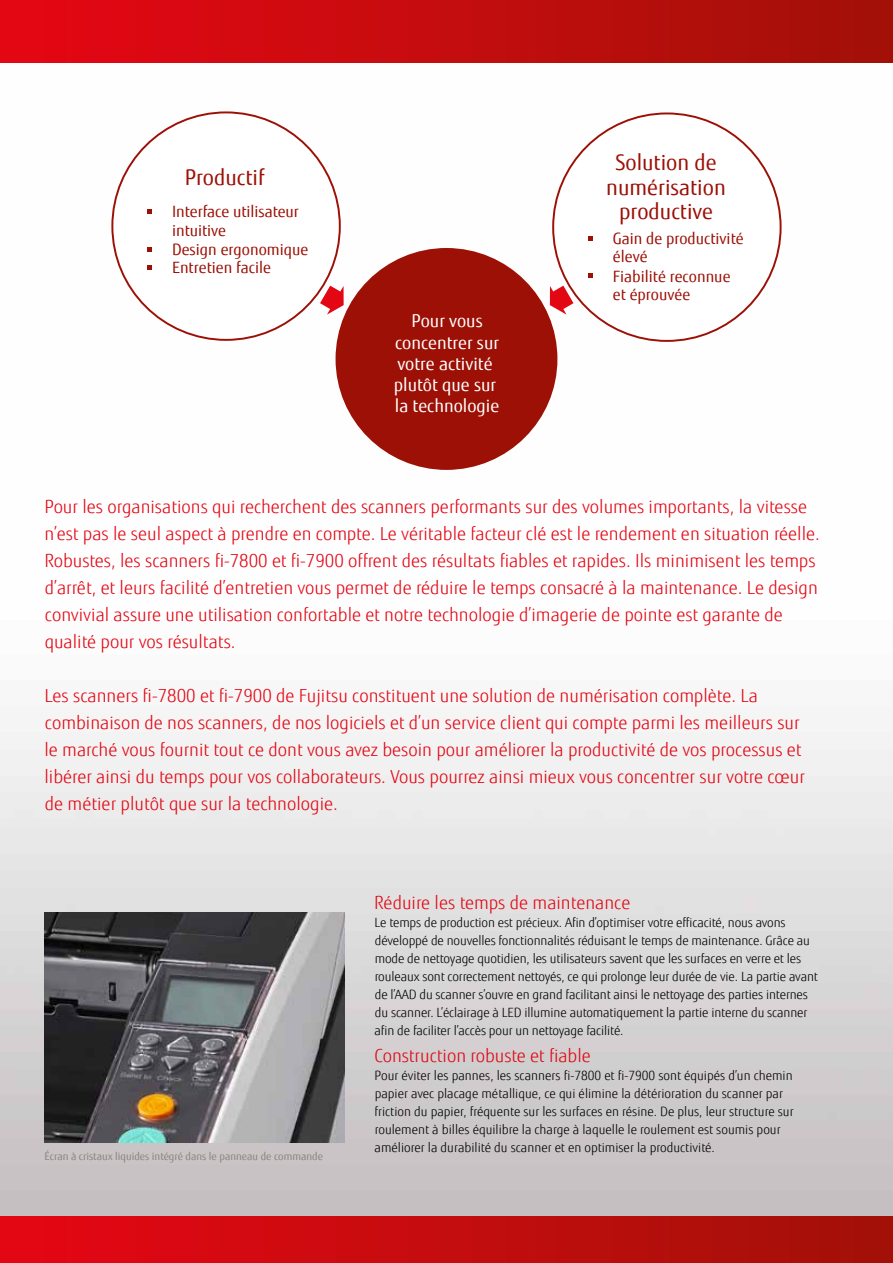
<style>
.page{position:relative;width:893px;height:1263px;background:#fff}
.page>*{position:absolute;margin:0;border:0;box-sizing:border-box;transform-origin:0 0}
.t1{font:21.45px/24.5px "Fujitsu Sans";color:#9c1006;text-align:center}
.t2{font:300 18px/27px "Fujitsu Sans";color:#e30613}
.t3{font:17.55px/21.1px "Fujitsu Sans";color:#fff;text-align:center}
.t4{font:15.6px/18.6px "Fujitsu Sans";color:#9c1006}
.t5{font:300 12.75px/18px "Fujitsu Sans";letter-spacing:-.01em;color:#000}
.t6{font:10.5px "Fujitsu Sans";color:#87867e}
</style>
<div class="page">
<img style="left:0;top:114px;width:893px;height:1102px">
<img style="left:45px;top:912px;width:300px;height:231px">
<div style="left:0;top:0;width:893px;height:63px;background:linear-gradient(to right,#e60714,#a21108)"></div>
<div style="left:0;top:1216px;width:893px;height:47px;background:linear-gradient(to right,#e60714,#a21108)"></div>
<div style="left:112px;top:112px;width:228px;height:228px;background:#fff;border-radius:50%"></div>
<svg style="left:147px;top:210px;width:5px;height:4px"></svg>
<svg style="left:147px;top:247px;width:5px;height:4px"></svg>
<svg style="left:147px;top:265px;width:5px;height:5px"></svg>
<div style="left:553px;top:113px;width:228px;height:228px;background:#fff;border-radius:50%"></div>
<svg style="left:588px;top:237px;width:4px;height:4px"></svg>
<svg style="left:588px;top:274px;width:4px;height:4px"></svg>
<div style="left:336px;top:248px;width:221px;height:222px;background:#9c1006;border-radius:50%"></div>
<svg style="left:550px;top:286px;width:23px;height:29px"></svg>
<svg style="left:320px;top:286px;width:24px;height:29px"></svg>
<p class="t1" style="left:185px;top:166px;width:81px">Productif</p>
<p class="t4" style="left:172px;top:203px;width:138px">Interface utilisateur intuitive<br>Design ergonomique<br>Entretien facile</p>
<p class="t3" style="left:394px;top:311px;width:107px">Pour vous concentrer sur votre activité plutôt que sur la technologie</p>
<p class="t1" style="left:606px;top:150px;width:121px">Solution de numérisation productive</p>
<p class="t4" style="left:613px;top:230px;width:132px;line-height:17.5px">Gain de productivité élevé</p>
<p class="t4" style="left:613px;top:267px;width:119px">Fiabilité reconnue et éprouvée</p>
<p class="t2" style="left:44px;top:493px;width:777px">Pour les organisations qui recherchent des scanners performants sur des volumes importants, la vitesse n’est pas le seul aspect à prendre en compte. Le véritable facteur clé est le rendement en situation réelle.<br>Robustes, les scanners fi-7800 et fi-7900 offrent des résultats fiables et rapides. Ils minimisent les temps d’arrêt, et leurs facilité d’entretien vous permet de réduire le temps consacré à la maintenance. Le design convivial assure une utilisation confortable et notre technologie d’imagerie de pointe est garante de qualité pour vos résultats.</p>
<p class="t2" style="left:44px;top:682px;width:762px">Les scanners fi-7800 et fi-7900 de Fujitsu constituent une solution de numérisation complète. La combinaison de nos scanners, de nos logiciels et d’un service client qui compte parmi les meilleurs sur le marché vous fournit tout ce dont vous avez besoin pour améliorer la productivité de vos processus et libérer ainsi du temps pour vos collaborateurs. Vous pourrez ainsi mieux vous concentrer sur votre cœur de métier plutôt que sur la technologie.</p>
<p class="t6" style="left:45px;top:1150px;width:280px">Écran à cristaux liquides intégré dans le panneau de commande</p>
<p class="t2" style="left:374px;top:889px;width:258px">Réduire les temps de maintenance</p>
<p class="t5" style="left:375px;top:913px;width:445px">Le temps de production est précieux. Afin d’optimiser votre efficacité, nous avons développé de nouvelles fonctionnalités réduisant le temps de maintenance. Grâce au mode de nettoyage quotidien, les utilisateurs savent que les surfaces en verre et les rouleaux sont correctement nettoyés, ce qui prolonge leur durée de vie. La partie avant de l’AAD du scanner s’ouvre en grand facilitant ainsi le nettoyage des parties internes du scanner. L’éclairage à LED illumine automatiquement la partie interne du scanner afin de faciliter l’accès pour un nettoyage facilité.</p>
<p class="t2" style="left:374px;top:1042px;width:218px">Construction robuste et fiable</p>
<p class="t5" style="left:375px;top:1066px;width:421px">Pour éviter les pannes, les scanners fi-7800 et fi-7900 sont équipés d’un chemin papier avec placage métallique, ce qui élimine la détérioration du scanner par friction du papier, fréquente sur les surfaces en résine. De plus, leur structure sur roulement à billes équilibre la charge à laquelle le roulement est soumis pour améliorer la durabilité du scanner et en optimiser la productivité.</p>
</div>
